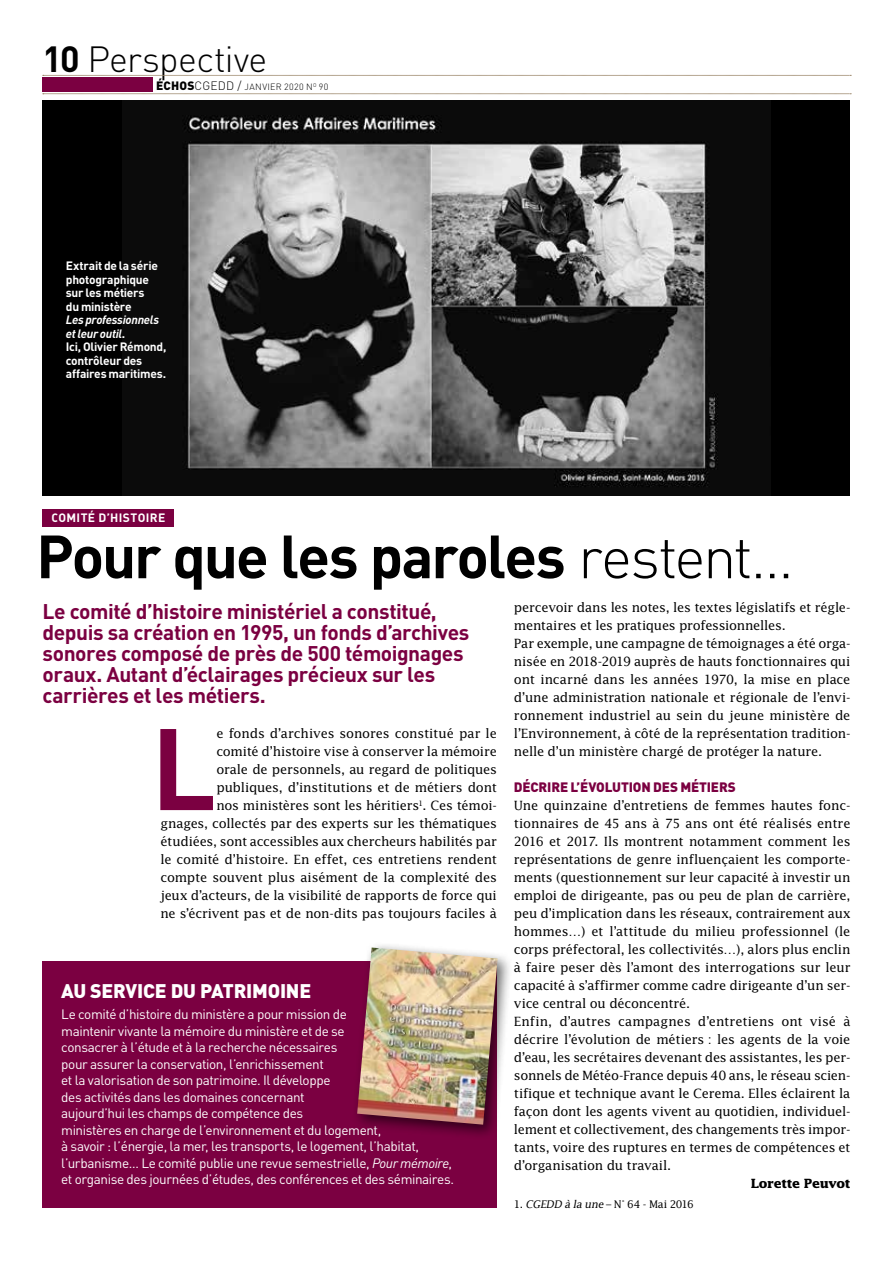
<style>
.page{position:relative;width:893px;height:1263px;background:#fff}
.page>*{position:absolute;margin:0;border:0;box-sizing:border-box;transform-origin:0 0}
.t1{font:700 113.85px "DIN";color:#7b0041}
.t2{font:700 60px "DIN";letter-spacing:-.035em;color:#000}
.t3{font:300 36px "DIN";letter-spacing:-.015em;color:#000}
.t4{font:700 21px/21px "DIN";letter-spacing:-.02em;color:#7b0041}
.t5{font:900 19.5px "DIN";letter-spacing:-.01em;color:#fff}
.t6{font:13.5px/16.5px "DIN";letter-spacing:-.03em;color:#fff}
.t7{font:900 13.5px "DIN";letter-spacing:-.015em;color:#7b0041}
.t8{font:12.75px/18px "Lucida";letter-spacing:-.015em;color:#000}
.t9{font:700 12.75px "Lucida";letter-spacing:-.03em;color:#000}
.t10{font:700 12px/13.5px "DIN";letter-spacing:-.02em;color:#fff}
.t11{font:700 12px "DIN";letter-spacing:.035em;color:#fff}
.t12{font:10.5px "Lucida";letter-spacing:-.035em;color:#000}
.t13{font:300 9px "DIN";letter-spacing:.045em;color:#000}
.s1{font-weight:700}
.s2{font-weight:900;font-size:12px}
.s3{font-size:12px}
.s4{font-style:italic}
.s5{font-weight:300}
</style>
<div class="page">
<div style="left:43px;top:100px;width:807px;height:396px;background:#000"></div>
<img style="left:122px;top:100px;width:649px;height:396px">
<div style="left:43px;top:77px;width:110px;height:15px;background:#7b0041"></div>
<svg style="left:43px;top:75px;width:808px;height:1px"></svg>
<svg style="left:43px;top:94px;width:808px;height:1px"></svg>
<div style="left:43px;top:509px;width:131px;height:18px;background:#7b0041"></div>
<div style="left:43px;top:961px;width:454px;height:247px;background:#7b0041"></div>
<div style="left:351px;top:942px;width:162px;height:198px;background:#000;opacity:.6"></div>
<img style="left:357px;top:947px;width:141px;height:178px">
<h3 class="t3" style="left:43px;top:37px;width:226px"><span class="s1">10</span> Perspective</h3>
<p class="t13" style="left:156px;top:81px;width:174px"><span class="s2">ÉCHOS</span><span class="s3">CGEDD /</span> JANVIER 2020 N<sup>O</sup> 90</p>
<p class="t10" style="left:66px;top:258px;width:94px">Extrait de la série photographique sur les métiers du ministère</p>
<p class="t10" style="left:66px;top:312px;width:102px"><span class="s4">Les professionnels et leur outil</span>.<br>Ici, Olivier Rémond, contrôleur des affaires maritimes.</p>
<p class="t11" style="left:52px;top:510px;width:115px">COMITÉ D’HISTOIRE</p>
<h2 class="t2" style="left:36px;top:517px;width:759px">Pour que les paroles <span class="s5">restent…</span></h2>
<h3 class="t4" style="left:43px;top:600px;width:428px">Le comité d’histoire ministériel a constitué, depuis sa création en 1995, un fonds d’archives sonores composé de près de 500 témoignages oraux. Autant d’éclairages précieux sur les carrières et les métiers.</h3>
<p class="t8" style="left:160px;top:724px;width:338px;text-align:right">e fonds d’archives sonores constitué par le<br>comité d’histoire vise à conserver la mémoire<br>orale de personnels, au regard de politiques publiques, d’institutions et de métiers dont<br>nos ministères sont les héritiers<sup>1</sup>. Ces témoi-<br>gnages, collectés par des experts sur les thématiques étudiées, sont accessibles aux chercheurs habilités par le comité d’histoire. En effet, ces entretiens rendent compte souvent plus aisément de la complexité des jeux d’acteurs, de la visibilité de rapports de force qui ne s’écrivent pas et de non-dits pas toujours faciles à</p>
<h1 class="t1" style="left:151px;top:694px;width:67px">L</h1>
<h3 class="t5" style="left:61px;top:978px;width:251px">AU SERVICE DU PATRIMOINE</h3>
<p class="t6" style="left:61px;top:1006px;width:395px">Le comité d’histoire du ministère a pour mission de<br>maintenir vivante la mémoire du ministère et de se<br>consacrer à l’étude et à la recherche nécessaires<br>pour assurer la conservation, l’enrichissement<br>et la valorisation de son patrimoine. Il développe<br>des activités dans les domaines concernant<br>aujourd’hui les champs de compétence des<br>ministères en charge de l’environnement et du logement,<br>à savoir : l’énergie, la mer, les transports, le logement, l’habitat, l’urbanisme… Le comité publie une revue semestrielle, <span class="s4">Pour mémoire</span>, et organise des journées d’études, des conférences et des séminaires.</p>
<p class="t8" style="left:514px;top:598px;width:338px">percevoir dans les notes, les textes législatifs et régle&shy;mentaires et les pratiques professionnelles.<br>Par exemple, une campagne de témoignages a été orga&shy;nisée en 2018-2019 auprès de hauts fonctionnaires qui ont incarné dans les années 1970, la mise en place d’une administration nationale et régionale de l’envi&shy;ronnement industriel au sein du jeune ministère de l’Environnement, à côté de la représentation tradition&shy;nelle d’un ministère chargé de protéger la nature.</p>
<p class="t7" style="left:514px;top:778px;width:223px">DÉCRIRE L’ÉVOLUTION DES MÉTIERS</p>
<p class="t8" style="left:514px;top:796px;width:338px">Une quinzaine d’entretiens de femmes hautes fonc&shy;tionnaires de 45 ans à 75 ans ont été réalisés entre 2016 et 2017. Ils montrent notamment comment les représentations de genre influençaient les comporte&shy;ments (questionnement sur leur capacité à investir un emploi de dirigeante, pas ou peu de plan de carrière, peu d’implication dans les réseaux, contrairement aux hommes…) et l’attitude du milieu professionnel (le corps préfectoral, les collectivités…), alors plus enclin à faire peser dès l’amont des interrogations sur leur capacité à s’affirmer comme cadre dirigeante d’un ser&shy;vice central ou déconcentré.<br>Enfin, d’autres campagnes d’entretiens ont visé à décrire l’évolution de métiers : les agents de la voie d’eau, les secrétaires devenant des assistantes, les per&shy;sonnels de Météo-France depuis 40 ans, le réseau scien&shy;tifique et technique avant le Cerema. Elles éclairent la façon dont les agents vivent au quotidien, individuel&shy;lement et collectivement, des changements très impor&shy;tants, voire des ruptures en termes de compétences et d’organisation du travail.</p>
<p class="t9" style="left:751px;top:1176px;width:101px">Lorette Peuvot</p>
<p class="t12" style="left:514px;top:1197px;width:181px">1. <span class="s4">CGEDD à la une</span> – N° 64 - Mai 2016</p>
</div>
